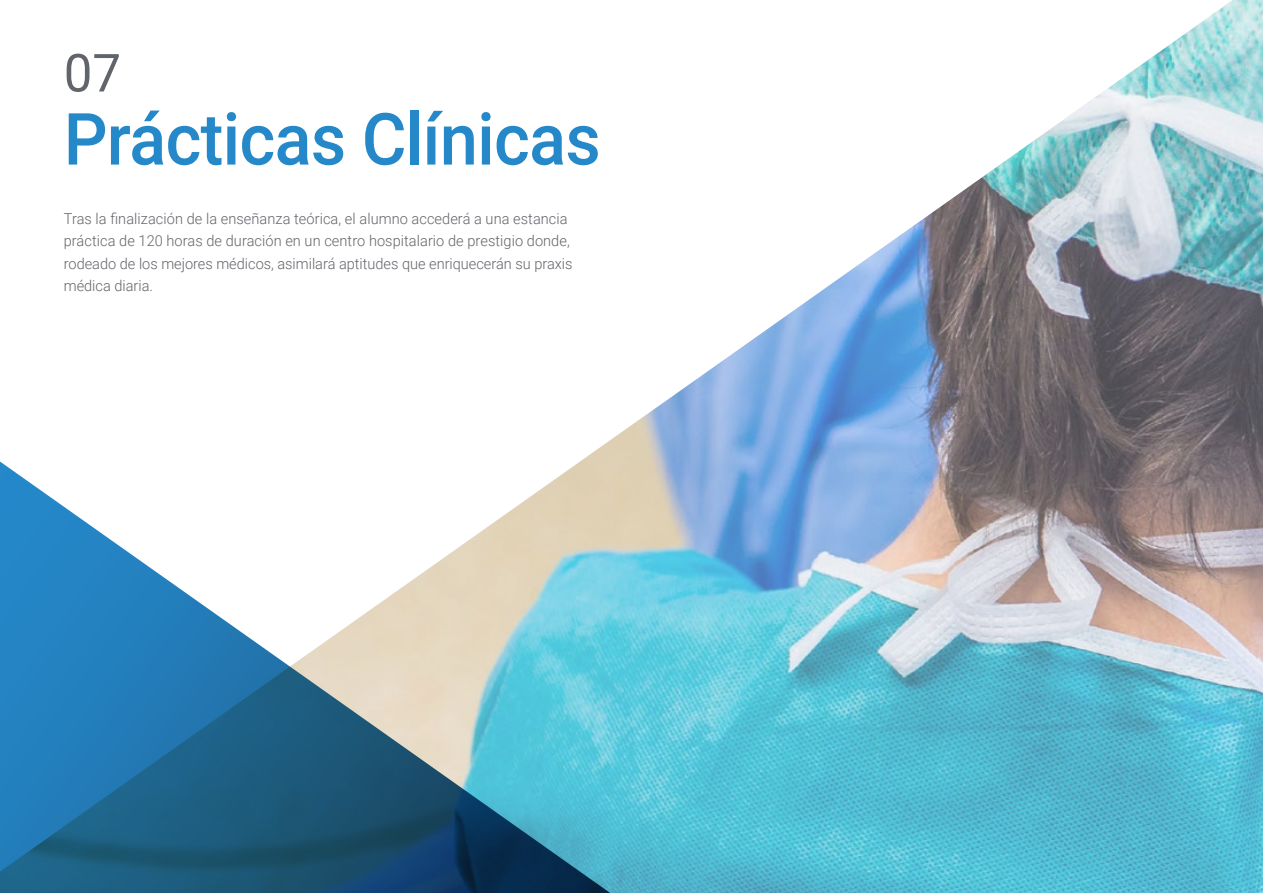
<style>
.page{position:relative;width:1263px;height:893px;background:#fff}
.page>*{position:absolute;margin:0;border:0;box-sizing:border-box;transform-origin:0 0}
.t1{font:500 72px "Roboto";letter-spacing:-.01em;color:#2488c9;scale:.95 1}
.t2{font:52.5px "Roboto";color:#61646a}
.t3{font:300 15px/22.5px "Roboto";letter-spacing:.005em;color:#61646a}
</style>
<div class="page">
<img style="left:602px;top:0;width:661px;height:893px">
<svg style="left:0;top:446px;width:640px;height:447px"></svg>
<h2 class="t2" style="left:64px;top:36px;width:59px">07</h2>
<h1 class="t1" style="left:64px;top:89px;width:567px">Prácticas Clínicas</h1>
<p class="t3" style="left:64px;top:207px;width:510px">Tras la finalización de la enseñanza teórica, el alumno accederá a una estancia práctica de 120 horas de duración en un centro hospitalario de prestigio donde, rodeado de los mejores médicos, asimilará aptitudes que enriquecerán su praxis médica diaria.</p>
</div>
